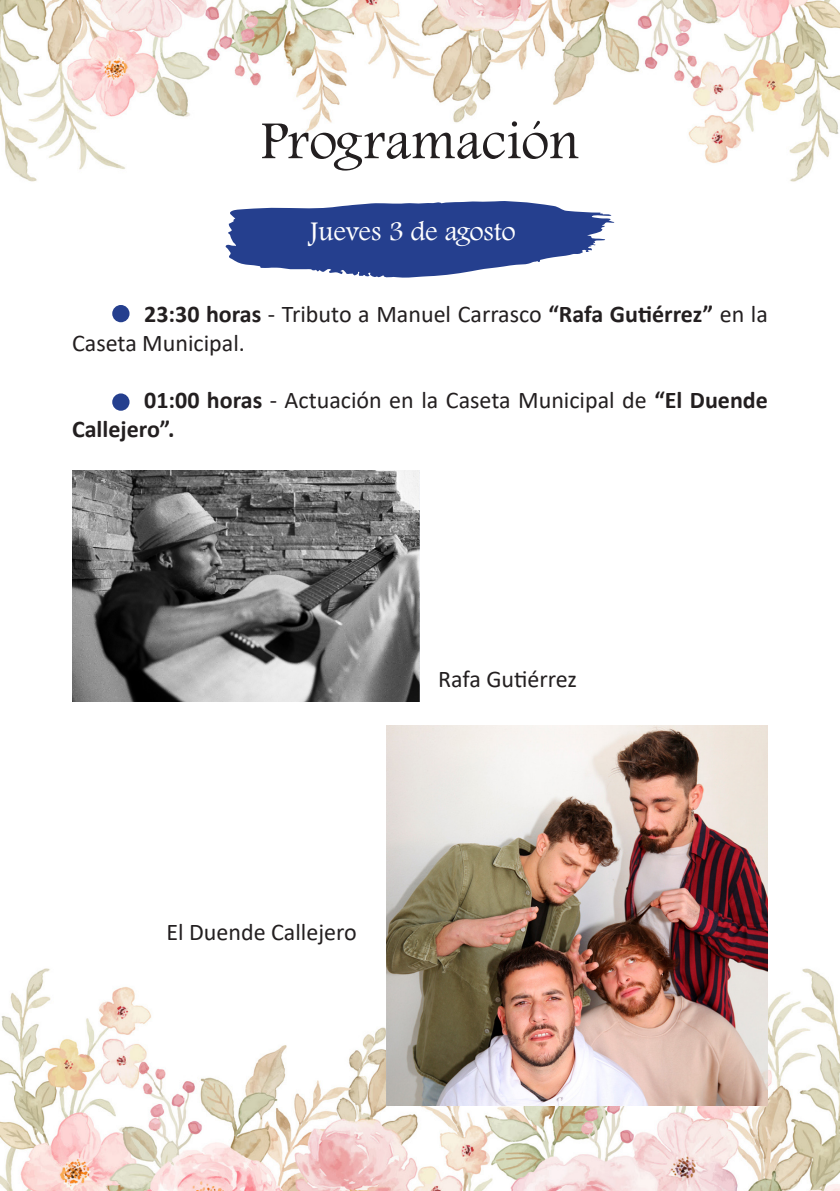
<style>
.page{position:relative;width:840px;height:1191px;background:#fff}
.page>*{position:absolute;margin:0;border:0;box-sizing:border-box;transform-origin:0 0}
.t1{font:55.4px "Footlight MT Light";color:#231f20}
.t2{font:28px "Footlight MT Light";color:#fff}
.texto{font:24px/28.8px "Calibri";color:#231f20}
.s1{font-weight:700}
</style>
<div class="page">
<img style="left:0;top:0;width:839px;height:182px">
<img style="left:0;top:959px;width:839px;height:232px">
<div style="left:256px;top:115px;width:326px;height:60px;background:#fff"></div>
<svg style="left:225px;top:201px;width:389px;height:77px"></svg>
<img style="left:72px;top:470px;width:348px;height:232px">
<div style="left:112px;top:305px;width:17px;height:17px;background:#253f8e;border-radius:50%"></div>
<div style="left:112px;top:393px;width:17px;height:18px;background:#253f8e;border-radius:50%"></div>
<img style="left:386px;top:725px;width:381px;height:381px">
<h1 class="t1" style="left:260px;top:108px;width:320px">Programación</h1>
<p class="t2" style="left:310px;top:214px;width:207px">Jueves 3 de agosto</p>
<p class="texto" style="left:72px;top:299px;width:697px;text-indent:72px"><span class="s1">23:30 horas</span> - Tributo a Manuel Carrasco <span class="s1">“Rafa Gutiérrez”</span> en la<br>Caseta Municipal.</p>
<p class="texto" style="left:72px;top:385px;width:697px;text-indent:72px"><span class="s1">01:00 horas</span> - Actuación en la Caseta Municipal de <span class="s1">“El Duende<br>Callejero”.</span></p>
<p class="texto" style="left:438px;top:664px;width:140px">Rafa Gutiérrez</p>
<p class="texto" style="left:166px;top:916px;width:192px">El Duende Callejero</p>
</div>
